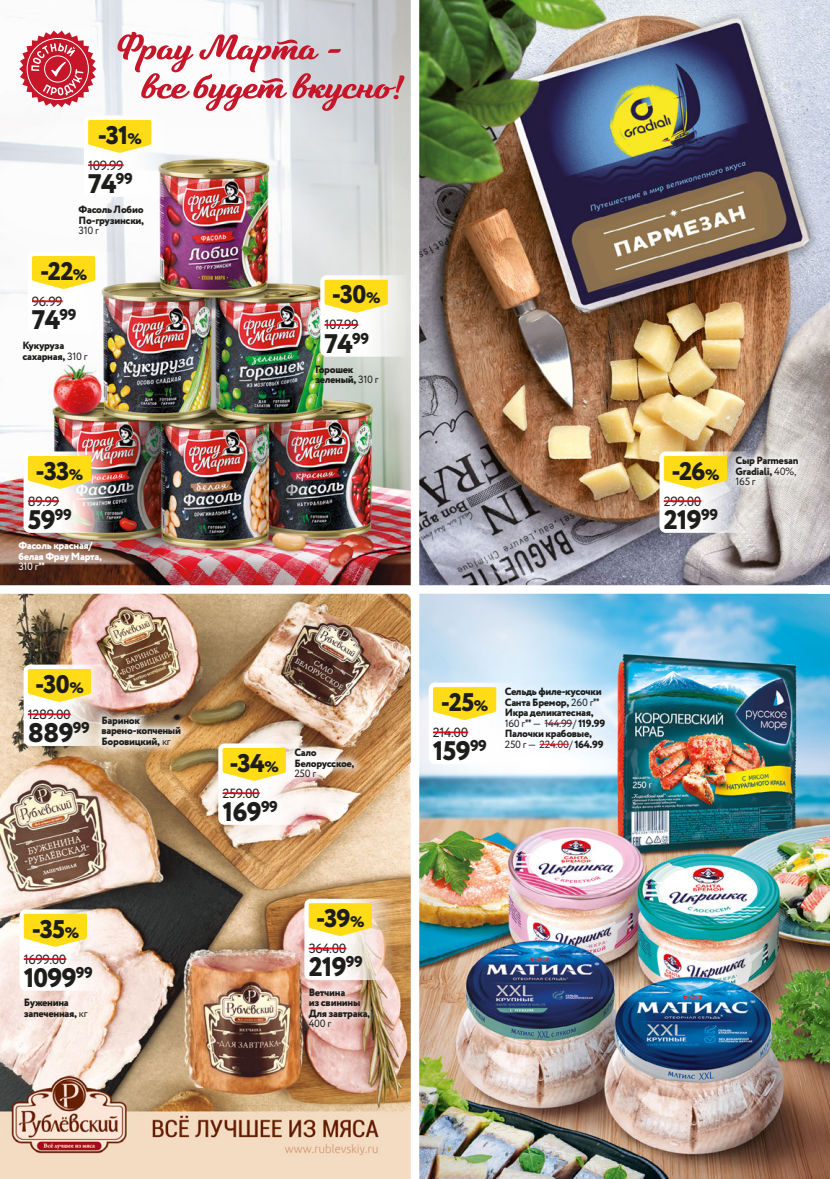
<style>
.page{position:relative;width:830px;height:1179px;background:#fff}
.page>*{position:absolute;margin:0;border:0;box-sizing:border-box;transform-origin:0 0}
.t1{font:800 26.85px "Circe";letter-spacing:-.03em;color:#1d1d1b}
.t2{font:800 25.5px "Circe";letter-spacing:-.03em;color:#1d1d1b}
.t3{font:13.35px "Circe";letter-spacing:-.03em;color:#1d1d1b}
.t4{font:800 10.5px/10.5px "Circe";letter-spacing:-.03em;color:#1d1d1b}
.t5{font:800 10.5px/10.5px "Circe";letter-spacing:-.03em;color:#fff}
.t6{font:10.5px "Circe";letter-spacing:-.03em;color:#1d1d1b}
.s1{font-size:15.3px}
.s2{font-weight:400}
.s3{font-family:"PT Sans";font-weight:700;font-stretch:condensed}
</style>
<div class="page">
<img style="left:0;top:0;width:411px;height:585px">
<svg style="left:19px;top:31px;width:77px;height:76px"></svg>
<div style="left:44px;top:55px;width:27px;height:27px;border:1px solid #fff;border-radius:50%"></div>
<svg style="left:118px;top:32px;width:286px;height:79px"></svg>
<img style="left:419px;top:594px;width:411px;height:585px">
<img style="left:0;top:594px;width:411px;height:585px">
<img style="left:419px;top:0;width:411px;height:585px">
<img style="left:24px;top:451px;width:97px;height:82px;border-radius:6px">
<hr style="left:28px;top:500px;width:31px;height:2px;background:#e30613">
<svg style="left:28px;top:456px;width:63px;height:33px;background:#fcde30"></svg>
<svg style="left:320px;top:275px;width:98px;height:82px"></svg>
<hr style="left:325px;top:324px;width:33px;height:2px;background:#e30613">
<svg style="left:325px;top:280px;width:63px;height:33px;background:#fee034"></svg>
<img style="left:28px;top:251px;width:98px;height:82px;border-radius:6px">
<hr style="left:32px;top:300px;width:31px;height:2px;background:#e30613">
<svg style="left:32px;top:256px;width:63px;height:33px;background:#fee032"></svg>
<img style="left:84px;top:115px;width:98px;height:82px;border-radius:6px">
<hr style="left:88px;top:164px;width:36px;height:2px;background:#e30613">
<svg style="left:88px;top:120px;width:63px;height:33px;background:#fee033"></svg>
<div style="left:429px;top:682px;width:97px;height:82px;background:#fff;border-radius:6px"></div>
<hr style="left:433px;top:731px;width:35px;height:2px;background:#e30613">
<svg style="left:433px;top:687px;width:63px;height:33px;background:#fee032"></svg>
<div style="left:496px;top:678px;width:118px;height:80px;background:#fff;opacity:.75"></div>
<svg style="left:545px;top:723px;width:27px;height:1px"></svg>
<svg style="left:540px;top:744px;width:29px;height:1px"></svg>
<svg style="left:218px;top:743px;width:98px;height:82px"></svg>
<hr style="left:223px;top:792px;width:37px;height:2px;background:#e30613">
<svg style="left:223px;top:748px;width:62px;height:33px;background:#fee032"></svg>
<div style="left:285px;top:738px;width:79px;height:49px;background:#fff;opacity:.75"></div>
<svg style="left:24px;top:664px;width:97px;height:82px"></svg>
<hr style="left:28px;top:713px;width:43px;height:2px;background:#e30613">
<svg style="left:28px;top:669px;width:63px;height:33px;background:#fede30"></svg>
<div style="left:93px;top:706px;width:97px;height:50px;background:#fff;opacity:.75"></div>
<svg style="left:20px;top:909px;width:97px;height:81px"></svg>
<hr style="left:24px;top:958px;width:42px;height:2px;background:#e30613">
<svg style="left:24px;top:914px;width:63px;height:32px;background:#fede2c"></svg>
<svg style="left:304px;top:898px;width:98px;height:82px"></svg>
<hr style="left:309px;top:947px;width:37px;height:2px;background:#e30613">
<svg style="left:309px;top:903px;width:63px;height:33px;background:#fedf30"></svg>
<div style="left:299px;top:978px;width:80px;height:58px;background:#fff;opacity:.75"></div>
<svg style="left:659px;top:451px;width:98px;height:82px"></svg>
<hr style="left:664px;top:500px;width:37px;height:2px;background:#e30613">
<svg style="left:664px;top:456px;width:63px;height:33px;background:#fdde31"></svg>
<div style="left:727px;top:447px;width:81px;height:48px;background:#fff;opacity:.75"></div>
<div style="left:411px;top:0;width:8px;height:589px;background:#fff"></div>
<h2 class="t2" style="left:98px;top:118px;width:46px">-31<span class="s1">%</span></h2>
<p class="t3" style="left:88px;top:156px;width:37px">109.99</p>
<h1 class="t1" style="left:88px;top:165px;width:46px">74<sup>99</sup></h1>
<p class="t4" style="left:79px;top:205px;width:67px">Фасоль Лобио<br>По-грузински,</p>
<p class="t6" style="left:79px;top:223px;width:22px">310 г</p>
<h2 class="t2" style="left:40px;top:254px;width:49px">-22<span class="s1">%</span></h2>
<p class="t3" style="left:32px;top:292px;width:32px">96.99</p>
<h1 class="t1" style="left:32px;top:301px;width:46px">74<sup>99</sup></h1>
<p class="t4" style="left:22px;top:341px;width:67px">Кукуруза сахарная, <span class="s2">310 г</span></p>
<h2 class="t2" style="left:36px;top:453px;width:49px">-33<span class="s1">%</span></h2>
<p class="t3" style="left:28px;top:492px;width:33px">89.99</p>
<h1 class="t1" style="left:28px;top:501px;width:46px">59<sup>99</sup></h1>
<p class="t5" style="left:18px;top:541px;width:85px">Фасоль красная/ белая Фрау Марта,<br><span class="s2">310 г</span><span class="s3">**</span></p>
<h2 class="t2" style="left:35px;top:666px;width:50px">-30<span class="s1">%</span></h2>
<p class="t3" style="left:28px;top:705px;width:44px">1289.00</p>
<h1 class="t1" style="left:28px;top:714px;width:64px">889<sup>99</sup></h1>
<p class="t4" style="left:101px;top:715px;width:81px">Баринок варено-копченый<br>Боровицкий, <span class="s2">кг</span></p>
<h2 class="t2" style="left:32px;top:911px;width:49px">-35<span class="s1">%</span></h2>
<p class="t3" style="left:24px;top:950px;width:44px">1699.00</p>
<h1 class="t1" style="left:24px;top:959px;width:71px">1099<sup>99</sup></h1>
<p class="t4" style="left:24px;top:998px;width:65px">Буженина запеченная, <span class="s2">кг</span></p>
<h2 class="t2" style="left:332px;top:277px;width:50px">-30<span class="s1">%</span></h2>
<p class="t3" style="left:325px;top:316px;width:35px">107.99</p>
<h1 class="t1" style="left:325px;top:325px;width:46px">74<sup>99</sup></h1>
<p class="t4" style="left:315px;top:365px;width:65px">Горошек зеленый, <span class="s2">310 г</span></p>
<h2 class="t2" style="left:229px;top:745px;width:51px">-34<span class="s1">%</span></h2>
<p class="t4" style="left:294px;top:748px;width:62px">Сало<br>Белорусское,</p>
<p class="t6" style="left:294px;top:766px;width:23px">250 г</p>
<p class="t3" style="left:223px;top:784px;width:39px">259.00</p>
<h1 class="t1" style="left:223px;top:793px;width:57px">169<sup>99</sup></h1>
<h2 class="t2" style="left:316px;top:901px;width:50px">-39<span class="s1">%</span></h2>
<p class="t3" style="left:309px;top:939px;width:39px">364.00</p>
<h1 class="t1" style="left:309px;top:948px;width:56px">219<sup>99</sup></h1>
<p class="t4" style="left:309px;top:987px;width:63px">Ветчина<br>из свинины<br>Для завтрака,</p>
<p class="t6" style="left:309px;top:1016px;width:24px">400 г</p>
<h2 class="t2" style="left:441px;top:685px;width:49px">-25<span class="s1">%</span></h2>
<p class="t4" style="left:505px;top:687px;width:102px">Сельдь филе-кусочки<br>Санта Бремор, <span class="s2">260 г</span><span class="s3">**<br></span>Икра деликатесная,<br><span class="s2">160 г</span><span class="s3">**</span> <span class="s2">— 144.99/</span> 119.99<br>Палочки крабовые,<br><span class="s2">250 г — 224.00/</span> 164.99</p>
<p class="t3" style="left:433px;top:723px;width:37px">214.00</p>
<h1 class="t1" style="left:433px;top:732px;width:56px">159<sup>99</sup></h1>
<h2 class="t2" style="left:671px;top:453px;width:50px">-26<span class="s1">%</span></h2>
<p class="t4" style="left:735px;top:456px;width:64px">Cыр Parmesan<br>Gradiali, <span class="s2">40%,<br>165 г</span></p>
<p class="t3" style="left:664px;top:492px;width:39px">299.00</p>
<h1 class="t1" style="left:664px;top:501px;width:56px">219<sup>99</sup></h1>
</div>
